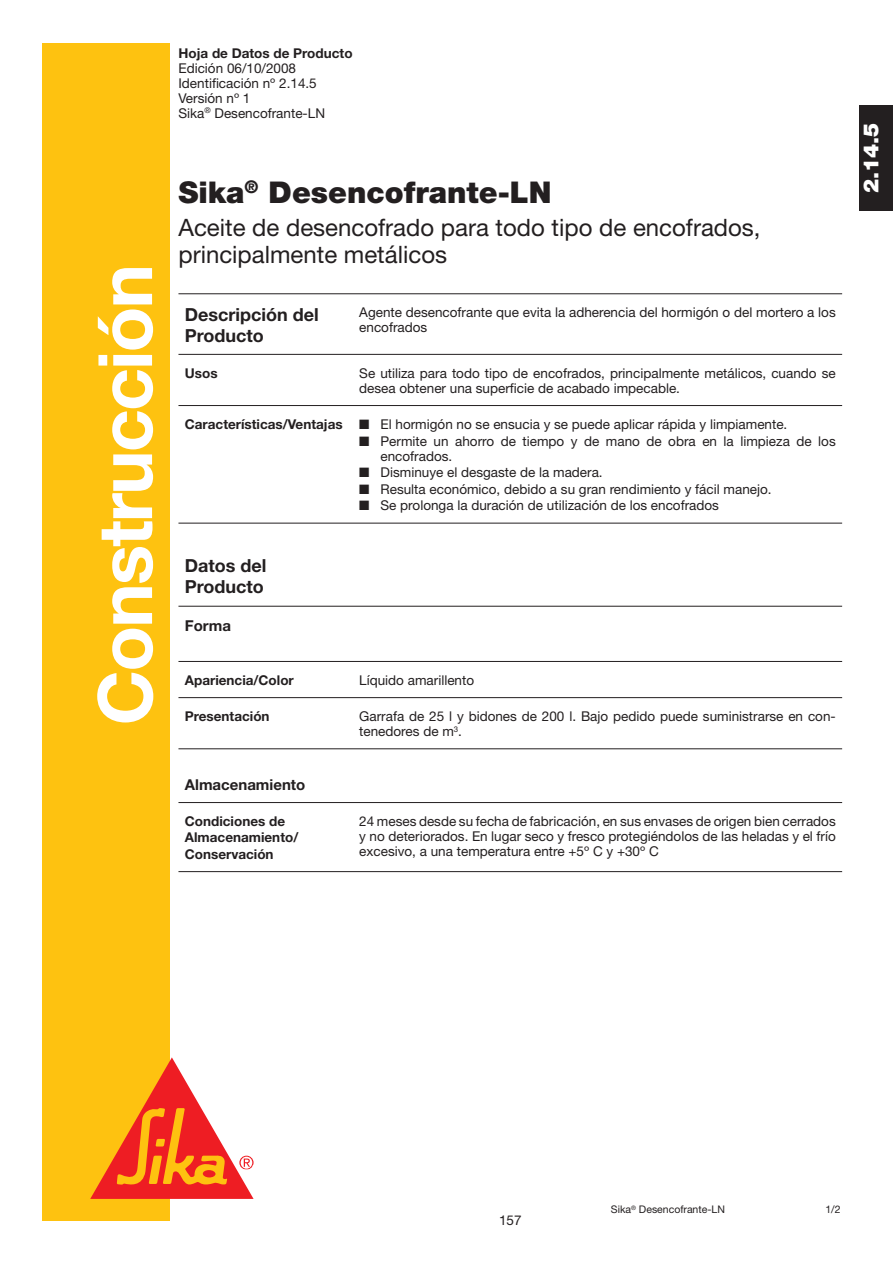
<style>
.page{position:relative;width:893px;height:1263px;background:#fff}
.page>*{position:absolute;margin:0;border:0;box-sizing:border-box;transform-origin:0 0}
.t1{font:700 75px "Helvetica Neue";letter-spacing:-.025em;color:#fff}
.t2{font:900 30px "Helvetica Neue";color:#231f20}
.t3{font:24px/27px "Helvetica Neue";color:#231f20}
.t4{font:900 21px "Helvetica Neue";color:#fff}
.t5{font:700 18px/21px "Helvetica Neue";color:#231f20}
.t6{font:700 15px "Helvetica Neue";color:#231f20}
.t7{font:13.5px/15px "Helvetica Neue";color:#231f20}
.t8{font:700 13.5px/16.5px "Helvetica Neue";color:#231f20}
.t9{font:10.5px "Helvetica Neue";color:#231f20}
.s1{font-weight:700}
</style>
<div class="page">
<div style="left:42px;top:43px;width:128px;height:1178px;background:#fec210"></div>
<svg style="left:90px;top:1057px;width:163px;height:142px"></svg>
<hr style="left:178px;top:293px;width:664px;height:1px;background:#231f20">
<hr style="left:178px;top:871px;width:664px;height:1px;background:#231f20">
<hr style="left:178px;top:354px;width:664px;height:1px;background:#231f20">
<hr style="left:178px;top:405px;width:664px;height:1px;background:#231f20">
<hr style="left:178px;top:523px;width:664px;height:1px;background:#231f20">
<hr style="left:178px;top:606px;width:664px;height:1px;background:#231f20">
<hr style="left:178px;top:661px;width:664px;height:1px;background:#231f20">
<hr style="left:178px;top:697px;width:664px;height:1px;background:#231f20">
<hr style="left:178px;top:748px;width:664px;height:1px;background:#231f20">
<hr style="left:178px;top:802px;width:664px;height:1px;background:#231f20">
<div style="left:859px;top:105px;width:33px;height:106px;background:#231f20"></div>
<p class="t8" style="left:178px;top:46px;width:176px">Hoja de Datos de Producto</p>
<p class="t7" style="left:178px;top:62px;width:148px">Edición 06/10/2008<br>Identificación nº 2.14.5<br>Versión nº 1<br>Sika<sup>®</sup> Desencofrante-LN</p>
<h1 class="t1" style="left:99px;top:725px;width:463px;rotate:-90deg">Construcción</h1>
<h2 class="t2" style="left:178px;top:182px;width:374px">Sika<sup>®</sup> Desencofrante-LN</h2>
<h3 class="t3" style="left:178px;top:217px;width:583px">Aceite de desencofrado para todo tipo de encofrados, principalmente metálicos</h3>
<h3 class="t5" style="left:185px;top:306px;width:135px">Descripción del<br>Producto</h3>
<p class="t7" style="left:359px;top:307px;width:478px">Agente desencofrante que evita la adherencia del hormigón o del mortero a los encofrados</p>
<p class="t8" style="left:185px;top:366px;width:34px">Usos</p>
<p class="t7" style="left:359px;top:367px;width:478px">Se utiliza para todo tipo de encofrados, principalmente metálicos, cuando se desea obtener una superficie de acabado impecable.</p>
<p class="t7" style="left:185px;top:419px;width:604px"><span class="s1">Características/Ventajas</span> ■ El hormigón no se ensucia y se puede aplicar rápida y limpiamente.</p>
<p class="t7" style="left:380px;top:435px;width:456px;text-indent:-21px">■ Permite un ahorro de tiempo y de mano de obra en la limpieza de los encofrados.</p>
<p class="t7" style="left:359px;top:467px;width:245px">■ Disminuye el desgaste de la madera.</p>
<p class="t7" style="left:359px;top:483px;width:414px">■ Resulta económico, debido a su gran rendimiento y fácil manejo.</p>
<p class="t7" style="left:359px;top:500px;width:361px">■ Se prolonga la duración de utilización de los encofrados</p>
<h3 class="t5" style="left:185px;top:558px;width:83px">Datos del<br>Producto</h3>
<p class="t6" style="left:185px;top:620px;width:48px">Forma</p>
<p class="t8" style="left:185px;top:673px;width:110px">Apariencia/Color</p>
<p class="t7" style="left:359px;top:674px;width:116px">Líquido amarillento</p>
<p class="t8" style="left:185px;top:709px;width:86px">Presentación</p>
<p class="t7" style="left:359px;top:710px;width:478px">Garrafa de 25 l y bidones de 200 l. Bajo pedido puede suministrarse en con&shy;tenedores de m<sup>3</sup>.</p>
<p class="t6" style="left:185px;top:779px;width:122px">Almacenamiento</p>
<p class="t8" style="left:185px;top:814px;width:115px">Condiciones de<br>Almacenamiento/<br>Conservación</p>
<p class="t7" style="left:359px;top:815px;width:478px;text-align:justify">24 meses desde su fecha de fabricación, en sus envases de origen bien cerrados y no deteriorados. En lugar seco y fresco protegiéndolos de las heladas y el frío excesivo, a una temperatura entre +5º C y +30º C</p>
<h3 class="t4" style="left:863px;top:193px;width:72px;rotate:-90deg">2.14.5</h3>
<p class="t7" style="left:499px;top:1214px;width:24px">157</p>
<p class="t9" style="left:611px;top:1206px;width:115px">Sika<sup>®</sup> Desencofrante-LN</p>
<p class="t9" style="left:825px;top:1206px;width:17px">1/2</p>
</div>
